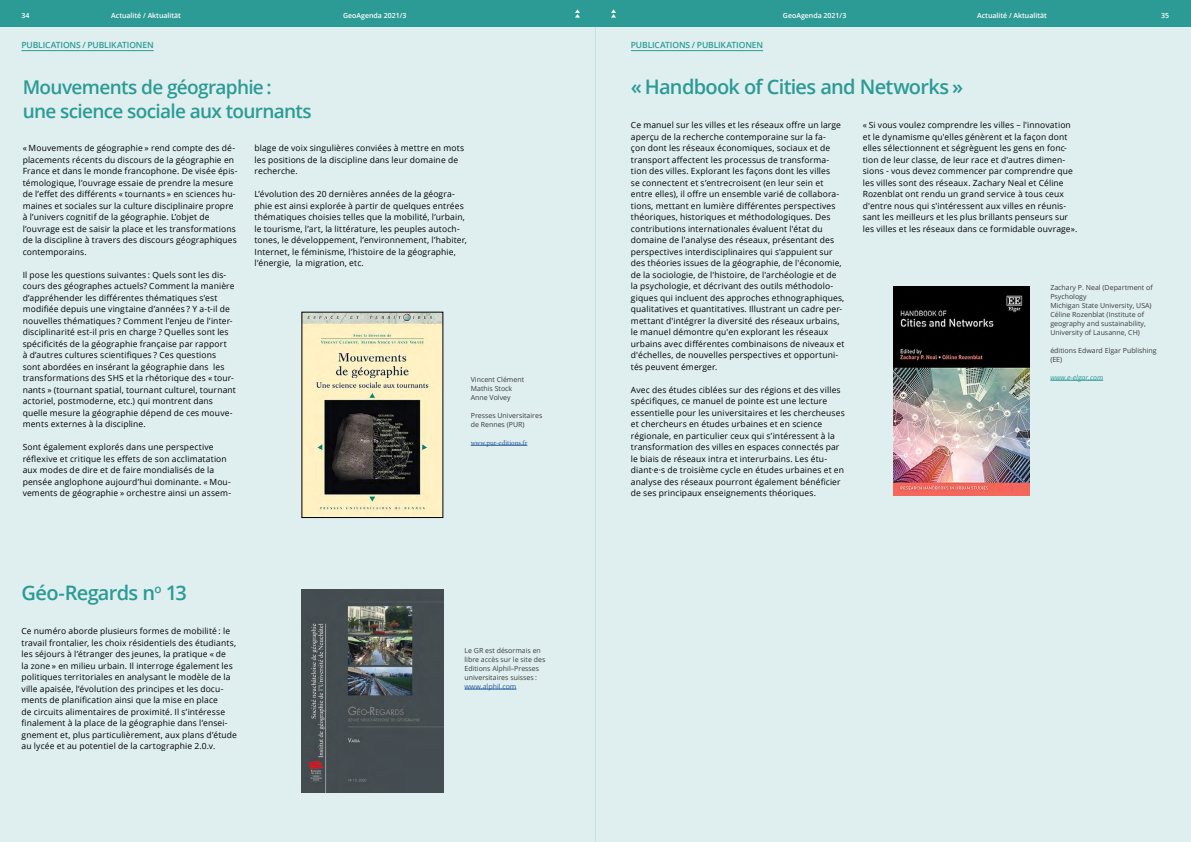
<style>
.page{position:relative;width:1191px;height:842px;background:#fff}
.page>*{position:absolute;margin:0;border:0;box-sizing:border-box;transform-origin:0 0}
.t1{font:600 20px "Open Sans";letter-spacing:-.035em;color:#2c9a95}
.t2{font:600 19px/24px "Open Sans";letter-spacing:-.035em;color:#2c9a95}
.t3{font:8.5px/11.5px "Open Sans";letter-spacing:.015em;color:#000}
.t4{font:600 8.5px "Open Sans";letter-spacing:-.015em;color:#2c9a95}
.t5{font:7px/9px "Open Sans";color:#3c3c3b}
.t6{font:600 7px "Open Sans";color:#fff}
.t7{font:7px "Minion Pro";color:#275b9b}
.t8{font:italic 7px "Open Sans";color:#2c9a95}
.t9{font:7px "Open Sans";color:#275b9b}
</style>
<div class="page">
<div style="left:595px;top:0;width:596px;height:27px;background:#2c9a95"></div>
<div style="left:0;top:0;width:595px;height:27px;background:#2c9a95"></div>
<div style="left:595px;top:27px;width:596px;height:815px;background:#dfefef"></div>
<div style="left:0;top:27px;width:595px;height:815px;background:#dfefef"></div>
<svg style="left:575px;top:9px;width:5px;height:9px"></svg>
<svg style="left:611px;top:9px;width:5px;height:9px"></svg>
<hr style="left:22px;top:50px;width:132px;height:1px;background:#2c9a95">
<hr style="left:1050px;top:380px;width:53px;height:1px;background:#2c9a95">
<img style="left:893px;top:287px;width:136px;height:208px">
<hr style="left:631px;top:50px;width:132px;height:1px;background:#2c9a95">
<hr style="left:464px;top:689px;width:52px;height:1px;background:#275b9b">
<img style="left:302px;top:589px;width:141px;height:203px">
<hr style="left:471px;top:445px;width:56px;height:1px;background:#275b9b">
<img style="left:304px;top:314px;width:137px;height:202px">
<p class="t6" style="left:22px;top:11px;width:9px">34</p>
<p class="t6" style="left:111px;top:11px;width:71px">Actualité / Aktualität</p>
<p class="t6" style="left:343px;top:11px;width:65px">GeoAgenda 2021/3</p>
<p class="t6" style="left:783px;top:11px;width:65px">GeoAgenda 2021/3</p>
<p class="t6" style="left:977px;top:11px;width:71px">Actualité / Aktualität</p>
<p class="t6" style="left:1161px;top:11px;width:9px">35</p>
<p class="t4" style="left:22px;top:39px;width:134px">PUBLICATIONS / PUBLIKATIONEN</p>
<h1 class="t1" style="left:631px;top:73px;width:334px">« Handbook of Cities and Networks »</h1>
<p class="t3" style="left:631px;top:119px;width:215px">Ce manuel sur les villes et les réseaux offre un large aperçu de la recherche contemporaine sur la fa-<br>çon dont les réseaux économiques, sociaux et de transport affectent les processus de transforma&shy;tion des villes. Explorant les façons dont les villes<br>se connectent et s’entrecroisent (en leur sein et entre elles), il offre un ensemble varié de collabora&shy;tions, mettant en lumière différentes perspectives théoriques, historiques et méthodologiques. Des contributions internationales évaluent l'état du domaine de l'analyse des réseaux, présentant des perspectives interdisciplinaires qui s'appuient sur des théories issues de la géographie, de l'économie, de la sociologie, de l'histoire, de l'archéologie et de la psychologie, et décrivant des outils méthodolo&shy;giques qui incluent des approches ethnographiques, qualitatives et quantitatives. Illustrant un cadre per&shy;mettant d'intégrer la diversité des réseaux urbains, le manuel démontre qu'en explorant les réseaux urbains avec différentes combinaisons de niveaux et d'échelles, de nouvelles perspectives et opportuni&shy;tés peuvent émerger.</p>
<p class="t3" style="left:631px;top:383px;width:215px">Avec des études ciblées sur des régions et des villes spécifiques, ce manuel de pointe est une lecture essentielle pour les universitaires et les chercheuses et chercheurs en études urbaines et en science régionale, en particulier ceux qui s’intéressent à la transformation des villes en espaces connectés par le biais de réseaux intra et interurbains. Les étu&shy;diant·e·s de troisième cycle en études urbaines et en analyse des réseaux pourront également bénéficier de ses principaux enseignements théoriques.</p>
<p class="t4" style="left:631px;top:39px;width:134px">PUBLICATIONS / PUBLIKATIONEN</p>
<h2 class="t2" style="left:23px;top:74px;width:290px">Mouvements de géographie :<br>une science sociale aux tournants</h2>
<p class="t3" style="left:23px;top:142px;width:216px">« Mouvements de géographie » rend compte des dé&shy;placements récents du discours de la géographie en France et dans le monde francophone. De visée épis&shy;témologique, l’ouvrage essaie de prendre la mesure de l’effet des différents « tournants » en sciences hu&shy;maines et sociales sur la culture disciplinaire propre à l’univers cognitif de la géographie. L’objet de l’ouvrage est de saisir la place et les transformations de la discipline à travers des discours géographiques contemporains.</p>
<p class="t3" style="left:23px;top:268px;width:215px">Il pose les questions suivantes : Quels sont les dis&shy;cours des géographes actuels? Comment la manière d’appréhender les différentes thématiques s’est modifiée depuis une vingtaine d’années ? Y a-t-il de nouvelles thématiques ? Comment l’enjeu de l’inter&shy;disciplinarité est-il pris en charge ? Quelles sont les spécificités de la géographie française par rapport<br>à d’autres cultures scientifiques ? Ces questions sont abordées en insérant la géographie dans les transformations des SHS et la rhétorique des « tour&shy;nants » (tournant spatial, tournant culturel, tournant actoriel, postmoderne, etc.) qui montrent dans quelle mesure la géographie dépend de ces mouve&shy;ments externes à la discipline.</p>
<p class="t3" style="left:23px;top:441px;width:210px">Sont également explorés dans une perspective réflexive et critique les effets de son acclimatation aux modes de dire et de faire mondialisés de la pensée anglophone aujourd’hui dominante. « Mou&shy;vements de géographie » orchestre ainsi un assem-</p>
<p class="t3" style="left:862px;top:119px;width:216px">« Si vous voulez comprendre les villes – l'innovation et le dynamisme qu'elles génèrent et la façon dont elles sélectionnent et ségrèguent les gens en fonc&shy;tion de leur classe, de leur race et d'autres dimen&shy;sions - vous devez commencer par comprendre que les villes sont des réseaux. Zachary Neal et Céline Rozenblat ont rendu un grand service à tous ceux d'entre nous qui s'intéressent aux villes en réunis&shy;sant les meilleurs et les plus brillants penseurs sur les villes et les réseaux dans ce formidable ouvrage».</p>
<p class="t3" style="left:254px;top:142px;width:211px">blage de voix singulières conviées à mettre en mots les positions de la discipline dans leur domaine de recherche.</p>
<p class="t3" style="left:254px;top:188px;width:214px">L’évolution des 20 dernières années de la géogra&shy;phie est ainsi explorée à partir de quelques entrées thématiques choisies telles que la mobilité, l’urbain, le tourisme, l’art, la littérature, les peuples autoch&shy;tones, le développement, l’environnement, l’habiter, Internet, le féminisme, l’histoire de la géographie, l’énergie, la migration, etc.</p>
<p class="t5" style="left:1050px;top:282px;width:104px">Zachary P. Neal (Department of<br>Psychology<br>Michigan State University, USA)<br>Céline Rozenblat (Institute of geography and sustainability,<br>University of Lausanne, CH)</p>
<p class="t5" style="left:1050px;top:345px;width:108px">éditions Edward Elgar Publishing (EE)</p>
<p class="t8" style="left:1050px;top:372px;width:54px">www.e-elgar.com</p>
<p class="t5" style="left:471px;top:374px;width:55px">Vincent Clément<br>Mathis Stock<br>Anne Volvey</p>
<p class="t5" style="left:471px;top:410px;width:73px">Presses Universitaires de Rennes (PUR)</p>
<p class="t7" style="left:471px;top:438px;width:58px">www.pur-editions.fr</p>
<h1 class="t1" style="left:22px;top:579px;width:167px">Géo-Regards n<sup>o</sup> 13</h1>
<p class="t3" style="left:22px;top:625px;width:217px">Ce numéro aborde plusieurs formes de mobilité : le travail frontalier, les choix résidentiels des étudiants, les séjours à l’étranger des jeunes, la pratique « de<br>la zone » en milieu urbain. Il interroge également les politiques territoriales en analysant le modèle de la ville apaisée, l’évolution des principes et les docu&shy;ments de planification ainsi que la mise en place<br>de circuits alimentaires de proximité. Il s’intéresse finalement à la place de la géographie dans l’ensei&shy;gnement et, plus particulièrement, aux plans d’étude au lycée et au potentiel de la cartographie 2.0.v.</p>
<p class="t5" style="left:464px;top:645px;width:82px">Le GR est désormais en libre accès sur le site des<br>Editions Alphil–Presses universitaires suisses :</p>
<p class="t9" style="left:464px;top:681px;width:53px">www.alphil.com</p>
</div>
